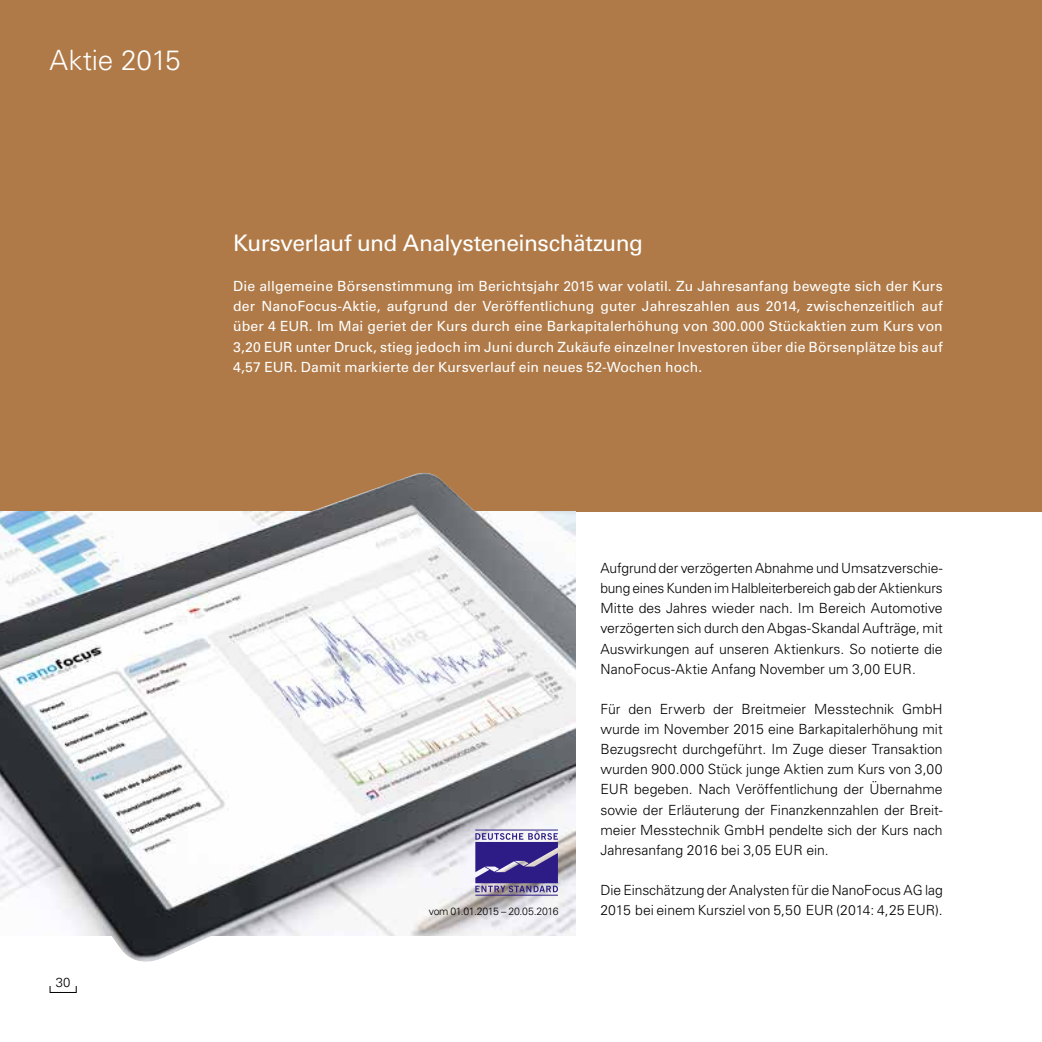
<style>
.page{position:relative;width:1042px;height:1042px;background:#fff}
.page>*{position:absolute;margin:0;border:0;box-sizing:border-box;transform-origin:0 0}
.t1{font:300 28px "Univers LT Std";letter-spacing:-.015em;color:#fff}
.t2{font:22.75px "Univers LT Std";letter-spacing:-.02em;color:#fff}
.t3{font:300 14px/20.1px "Univers LT Std";color:#000;text-align:justify}
.t4{font:14px/20.1px "Univers LT Std";letter-spacing:.005em;color:#fff;text-align:justify}
.t5{font:300 13.12px "Univers LT Std";color:#000}
.t6{font:300 10.5px "Univers LT Std";letter-spacing:-.04em;color:#000}
</style>
<div class="page">
<div style="left:0;top:0;width:1042px;height:512px;background:#af7a47"></div>
<img style="left:0;top:473px;width:575px;height:489px">
<hr style="left:475px;top:830px;width:83px;height:1px;background:#2e1c86">
<hr style="left:475px;top:895px;width:83px;height:1px;background:#2e1c86">
<svg style="left:475px;top:831px;width:83px;height:61px;background:#6557a0"></svg>
<div style="left:50px;top:975px;width:27px;height:18px;border:1px solid #000"></div>
<h1 class="t1" style="left:50px;top:43px;width:133px">Aktie 2015</h1>
<h2 class="t2" style="left:233px;top:229px;width:411px">Kursverlauf und Analysteneinschätzung</h2>
<p class="t4" style="left:233px;top:276px;width:711px">Die allgemeine Börsenstimmung im Berichtsjahr 2015 war volatil. Zu Jahresanfang bewegte sich der Kurs der NanoFocus-Aktie, aufgrund der Veröffentlichung guter Jahreszahlen aus 2014, zwischenzeitlich auf über 4 EUR. Im Mai geriet der Kurs durch eine Barkapitalerhöhung von 300.000 Stückaktien zum Kurs von 3,20 EUR unter Druck, stieg jedoch im Juni durch Zukäufe einzelner Investoren über die Börsenplätze bis auf 4,57 EUR. Damit markierte der Kursverlauf ein neues 52-Wochen hoch.</p>
<p class="t5" style="left:56px;top:974px;width:16px">30</p>
<p class="t6" style="left:429px;top:905px;width:131px">vom 01.01.2015 – 20.05.2016</p>
<p class="t3" style="left:600px;top:558px;width:344px">Aufgrund der verzögerten Abnahme und Umsatzverschie&shy;bung eines Kunden im Halbleiterbereich gab der Aktienkurs Mitte des Jahres wieder nach. Im Bereich Automotive verzögerten sich durch den Abgas-Skandal Aufträge, mit Auswirkungen auf unseren Aktienkurs. So notierte die NanoFocus-Aktie Anfang November um 3,00 EUR.</p>
<p class="t3" style="left:600px;top:699px;width:344px">Für den Erwerb der Breitmeier Messtechnik GmbH wurde im November 2015 eine Barkapitalerhöhung mit Bezugsrecht durchgeführt. Im Zuge dieser Transaktion wurden 900.000 Stück junge Aktien zum Kurs von 3,00<br>EUR begeben. Nach Veröffentlichung der Übernahme sowie der Erläuterung der Finanzkennzahlen der Breit&shy;meier Messtechnik GmbH pendelte sich der Kurs nach Jahresanfang 2016 bei 3,05 EUR ein.</p>
<p class="t3" style="left:600px;top:880px;width:344px">Die Einschätzung der Analysten für die NanoFocus AG lag<br>2015 bei einem Kursziel von 5,50 EUR (2014: 4,25 EUR).</p>
</div>
